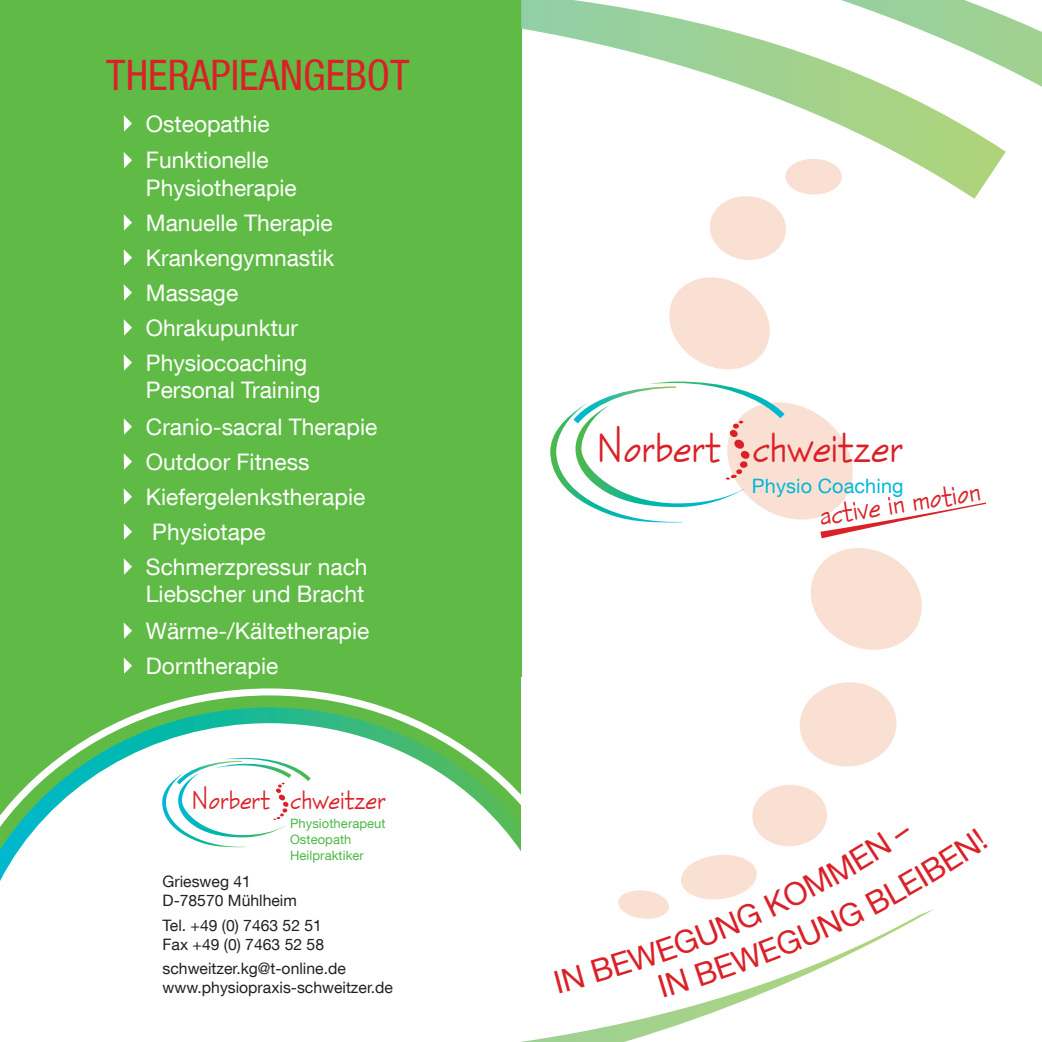
<style>
.page{position:relative;width:1042px;height:1042px;background:#fff}
.page>*{position:absolute;margin:0;border:0;box-sizing:border-box;transform-origin:0 0}
.t1{font:42.88px "Enviro Com";color:#da2128}
.t2{font:condensed 42px "Helvetica Neue LT Com";color:#da2128}
.t3{font:29.4px "Enviro Com";color:#da2128}
.t4{font:27.12px "Enviro Com";color:#da2128}
.t5{font:22.75px/35px "Helvetica Neue LT Com";color:#fff}
.t6{font:19.78px "Helvetica Neue LT Com";letter-spacing:.005em;color:#00b7d8}
.t7{font:15.75px/18.9px "Helvetica Neue LT Com";color:#231f20}
.t8{font:12.95px/15.6px "Helvetica Neue LT Com";letter-spacing:.005em;color:#4cb848}
</style>
<div class="page">
<div style="left:0;top:0;width:521px;height:1042px;background:#60bb46"></div>
<svg style="left:0;top:688px;width:521px;height:354px;fill:#fff"></svg>
<svg style="left:124px;top:115px;width:8px;height:17px"></svg>
<svg style="left:124px;top:152px;width:8px;height:16px"></svg>
<svg style="left:124px;top:214px;width:8px;height:17px"></svg>
<svg style="left:124px;top:249px;width:8px;height:17px"></svg>
<svg style="left:124px;top:284px;width:8px;height:17px"></svg>
<svg style="left:124px;top:319px;width:8px;height:17px"></svg>
<svg style="left:124px;top:354px;width:8px;height:17px"></svg>
<svg style="left:124px;top:418px;width:8px;height:17px"></svg>
<svg style="left:124px;top:453px;width:8px;height:17px"></svg>
<svg style="left:124px;top:488px;width:8px;height:17px"></svg>
<svg style="left:124px;top:523px;width:8px;height:17px"></svg>
<svg style="left:124px;top:558px;width:8px;height:17px"></svg>
<svg style="left:124px;top:623px;width:8px;height:16px"></svg>
<svg style="left:124px;top:658px;width:8px;height:16px"></svg>
<svg style="left:162px;top:758px;width:149px;height:89px;background:#e8f6f4"></svg>
<svg style="left:521px;top:0;width:485px;height:199px"></svg>
<svg style="left:521px;top:997px;width:232px;height:45px"></svg>
<svg style="left:841px;top:0;width:201px;height:87px"></svg>
<svg style="left:799px;top:682px;width:98px;height:84px"></svg>
<svg style="left:669px;top:277px;width:101px;height:92px"></svg>
<svg style="left:705px;top:159px;width:138px;height:101px"></svg>
<svg style="left:810px;top:548px;width:112px;height:102px"></svg>
<svg style="left:550px;top:381px;width:436px;height:157px"></svg>
<svg style="left:618px;top:785px;width:316px;height:212px"></svg>
<h2 class="t2" style="left:106px;top:50px;width:305px">THERAPIEANGEBOT</h2>
<p class="t5" style="left:146px;top:105px;width:125px;line-height:36.8px">Osteopathie<br>Funktionelle</p>
<p class="t5" style="left:146px;top:169px;width:190px">Physiotherapie<br>Manuelle Therapie<br>Krankengymnastik<br>Massage<br>Ohrakupunktur<br>Physiocoaching</p>
<p class="t5" style="left:146px;top:372px;width:233px">Personal Training<br>Cranio-sacral Therapie<br>Outdoor Fitness<br>Kiefergelenkstherapie<br>Physiotape<br>Schmerzpressur nach</p>
<p class="t5" style="left:146px;top:575px;width:225px;line-height:35.9px">Liebscher und Bracht<br>Wärme-/Kältetherapie<br>Dorntherapie</p>
<p class="t4" style="left:191px;top:785px;width:196px">Norbert chweitzer</p>
<p class="t8" style="left:290px;top:816px;width:97px">Physiotherapeut<br>Osteopath<br>Heilpraktiker</p>
<p class="t7" style="left:163px;top:872px;width:136px">Griesweg 41<br>D-78570 Mühlheim</p>
<p class="t7" style="left:163px;top:915px;width:163px">Tel. +49 (0) 7463 52 51<br>Fax +49 (0) 7463 52 58</p>
<p class="t7" style="left:163px;top:959px;width:232px">schweitzer.kg@t-online.de www.physiopraxis-schweitzer.de</p>
<h1 class="t1" style="left:596px;top:424px;width:308px">Norbert chweitzer</h1>
<p class="t6" style="left:752px;top:473px;width:153px">Physio Coaching</p>
<p class="t3" style="left:817px;top:500px;width:165px;rotate:-9deg">active in motion</p>
</div>
